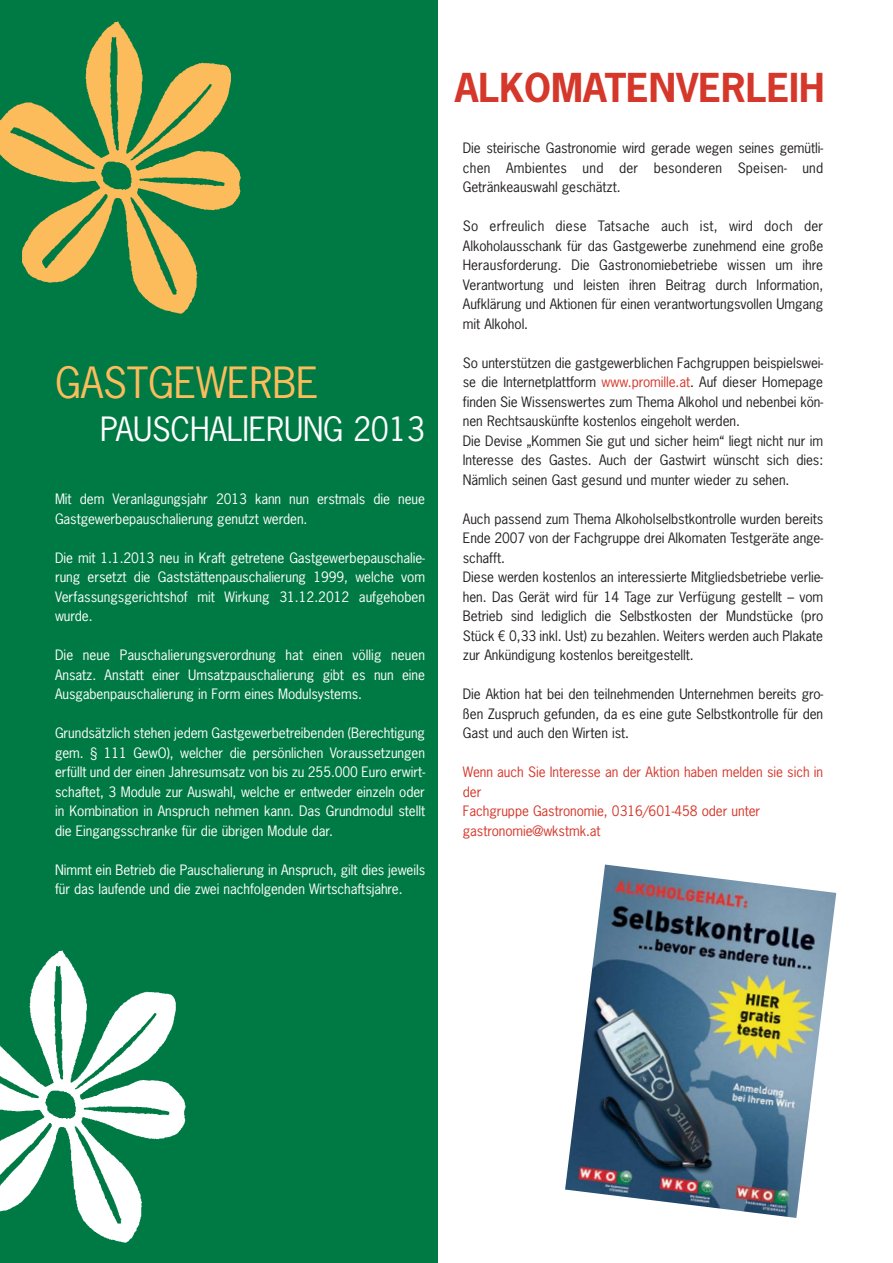
<style>
.page{position:relative;width:893px;height:1263px;background:#fff}
.page>*{position:absolute;margin:0;border:0;box-sizing:border-box;transform-origin:0 0}
.t1{font:40.5px "News Gothic Std";letter-spacing:-.005em;color:#fdbc5c}
.t2{font:700 37.5px "News Gothic Std";color:#d5372a}
.t3{font:31.5px "News Gothic Std";letter-spacing:-.005em;color:#fff}
.t4{font:13.5px/19.5px "News Gothic Std";letter-spacing:-.005em;color:#231f20;text-align:justify}
.t5{font:13.5px/19.5px "News Gothic Std";letter-spacing:-.005em;color:#fff;text-align:justify}
.t6{font:13.5px/19.5px "News Gothic Std";letter-spacing:-.005em;color:#d5372a}
.s1{color:#d5372a}
</style>
<div class="page">
<img style="left:565px;top:865px;width:271px;height:353px">
<div style="left:0;top:0;width:437px;height:1263px;background:#007a44"></div>
<img style="left:0;top:950px;width:186px;height:293px">
<img style="left:0;top:21px;width:241px;height:293px">
<h1 class="t1" style="left:55px;top:366px;width:265px">GASTGEWERBE</h1>
<h3 class="t3" style="left:100px;top:417px;width:326px">PAUSCHALIERUNG 2013</h3>
<p class="t5" style="left:55px;top:490px;width:371px">Mit dem Veranlagungsjahr 2013 kann nun erstmals die neue<br>Gastgewerbepauschalierung genutzt werden.</p>
<p class="t5" style="left:55px;top:549px;width:371px">Die mit 1.1.2013 neu in Kraft getretene Gastgewerbepauschalie&shy;rung ersetzt die Gaststättenpauschalierung 1999, welche vom Verfassungsgerichtshof mit Wirkung 31.12.2012 aufgehoben wurde.</p>
<p class="t5" style="left:55px;top:646px;width:371px">Die neue Pauschalierungsverordnung hat einen völlig neuen Ansatz. Anstatt einer Umsatzpauschalierung gibt es nun eine Ausgabenpauschalierung in Form eines Modulsystems.</p>
<p class="t5" style="left:55px;top:724px;width:371px">Grundsätzlich stehen jedem Gastgewerbetreibenden (Berechtigung gem. § 111 GewO), welcher die persönlichen Voraussetzungen erfüllt und der einen Jahresumsatz von bis zu 255.000 Euro erwirt&shy;schaftet, 3 Module zur Auswahl, welche er entweder einzeln oder in Kombination in Anspruch nehmen kann. Das Grundmodul stellt die Eingangsschranke für die übrigen Module dar.</p>
<p class="t5" style="left:55px;top:861px;width:372px">Nimmt ein Betrieb die Pauschalierung in Anspruch, gilt dies jeweils für das laufende und die zwei nachfolgenden Wirtschaftsjahre.</p>
<h2 class="t2" style="left:455px;top:73px;width:371px">ALKOMATENVERLEIH</h2>
<p class="t4" style="left:463px;top:139px;width:362px">Die steirische Gastronomie wird gerade wegen seines gemütli&shy;chen Ambientes und der besonderen Speisen- und Getränkeauswahl geschätzt.</p>
<p class="t4" style="left:463px;top:217px;width:362px">So erfreulich diese Tatsache auch ist, wird doch der Alkoholausschank für das Gastgewerbe zunehmend eine große Herausforderung. Die Gastronomiebetriebe wissen um ihre Verantwortung und leisten ihren Beitrag durch Information, Aufklärung und Aktionen für einen verantwortungsvollen Umgang mit Alkohol.</p>
<p class="t4" style="left:463px;top:354px;width:362px;text-align:left">So unterstützen die gastgewerblichen Fachgruppen beispielswei&shy;se die Internetplattform <span class="s1">www.promille.at</span>. Auf dieser Homepage finden Sie Wissenswertes zum Thema Alkohol und nebenbei kön&shy;nen Rechtsauskünfte kostenlos eingeholt werden.<br>Die Devise „Kommen Sie gut und sicher heim“ liegt nicht nur im Interesse des Gastes. Auch der Gastwirt wünscht sich dies:<br>Nämlich seinen Gast gesund und munter wieder zu sehen.</p>
<p class="t4" style="left:463px;top:510px;width:362px;text-align:left">Auch passend zum Thema Alkoholselbstkontrolle wurden bereits Ende 2007 von der Fachgruppe drei Alkomaten Testgeräte ange&shy;schafft.<br>Diese werden kostenlos an interessierte Mitgliedsbetriebe verlie&shy;hen. Das Gerät wird für 14 Tage zur Verfügung gestellt – vom Betrieb sind lediglich die Selbstkosten der Mundstücke (pro Stück € 0,33 inkl. Ust) zu bezahlen. Weiters werden auch Plakate zur Ankündigung kostenlos bereitgestellt.</p>
<p class="t4" style="left:463px;top:685px;width:362px">Die Aktion hat bei den teilnehmenden Unternehmen bereits gro&shy;ßen Zuspruch gefunden, da es eine gute Selbstkontrolle für den Gast und auch den Wirten ist.</p>
<p class="t6" style="left:463px;top:763px;width:362px">Wenn auch Sie Interesse an der Aktion haben melden sie sich in der<br>Fachgruppe Gastronomie, 0316/601-458 oder unter gastronomie@wkstmk.at</p>
</div>
